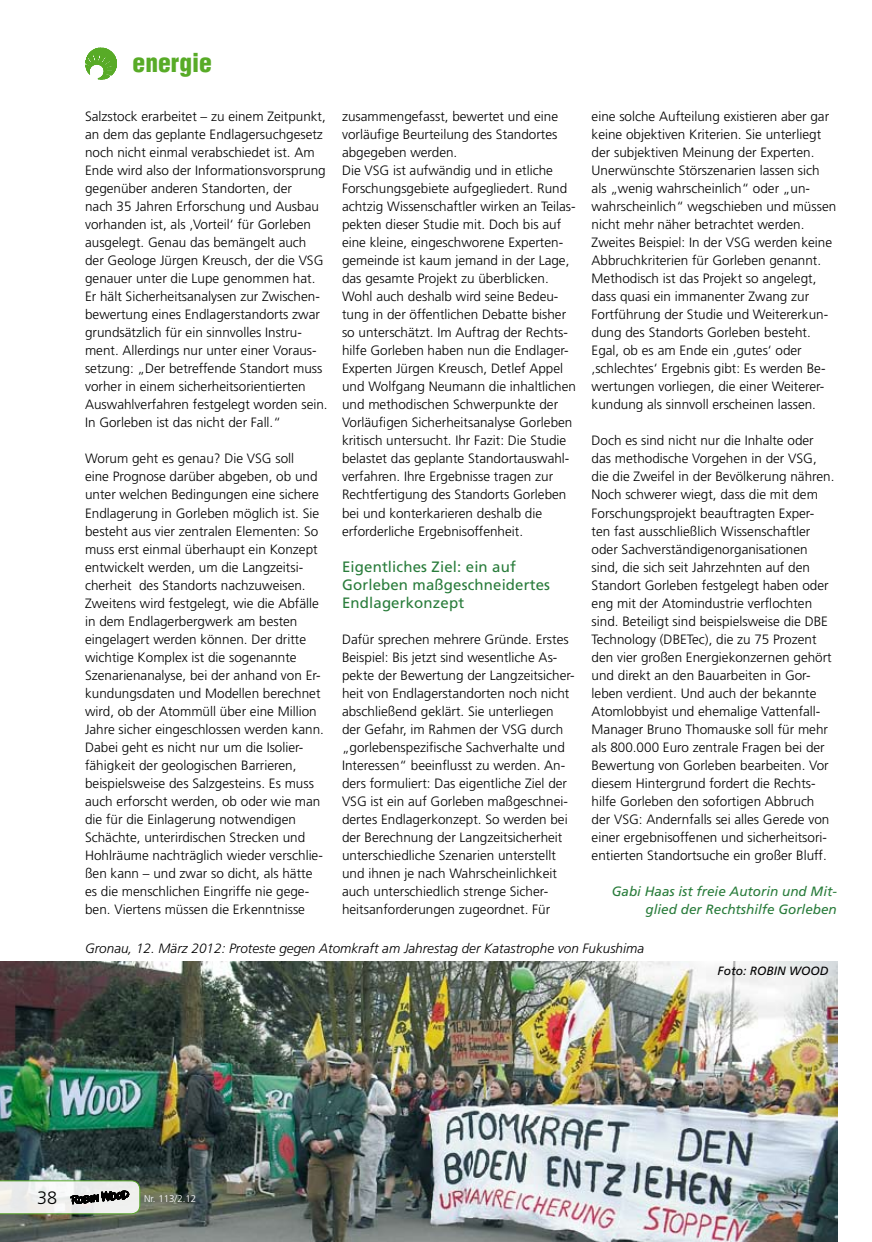
<style>
.page{position:relative;width:872px;height:1242px;background:#fff}
.page>*{position:absolute;margin:0;border:0;box-sizing:border-box;transform-origin:0 0}
.t1{font:900 condensed 25.5px "Helvetica";color:#58ab27}
.t2{font:300 18px "Frutiger LT";color:#000}
.t3{font:15px/18px "Frutiger LT";letter-spacing:.01em;color:#297c3b}
.t4{font:300 13.5px/18px "Frutiger LT";color:#000}
.t5{font:italic 300 13.5px "Frutiger LT";color:#000}
.t6{font:italic 13.5px/18px "Frutiger LT";color:#297c3b;text-align:right}
.t7{font:italic 12px "Frutiger LT";color:#000}
.t8{font:300 9.75px "Frutiger LT";color:#fff}
</style>
<div class="page">
<img style="left:0;top:961px;width:838px;height:281px">
<svg style="left:86px;top:48px;width:31px;height:32px"></svg>
<svg style="left:0;top:1180px;width:140px;height:34px"></svg>
<h1 class="t1" style="left:133px;top:46px;width:81px">energie</h1>
<p class="t4" style="left:591px;top:108px;width:246px">eine solche Aufteilung existieren aber gar keine objektiven Kriterien. Sie unterliegt der subjektiven Meinung der Experten.<br>Unerwünschte Störszenarien lassen sich als „wenig wahrscheinlich“ oder „un&shy;wahrscheinlich“ wegschieben und müssen nicht mehr näher betrachtet werden.<br>Zweites Beispiel: In der VSG werden keine Abbruchkriterien für Gorleben genannt.<br>Methodisch ist das Projekt so angelegt, dass quasi ein immanenter Zwang zur Fortführung der Studie und Weitererkun&shy;dung des Standorts Gorleben besteht.<br>Egal, ob es am Ende ein ‚gutes‘ oder ‚schlechtes‘ Ergebnis gibt: Es werden Be&shy;wertungen vorliegen, die einer Weiterer&shy;kundung als sinnvoll erscheinen lassen.</p>
<p class="t4" style="left:591px;top:432px;width:244px">Doch es sind nicht nur die Inhalte oder das methodische Vorgehen in der VSG, die die Zweifel in der Bevölkerung nähren.<br>Noch schwerer wiegt, dass die mit dem Forschungsprojekt beauftragten Exper&shy;ten fast ausschließlich Wissenschaftler oder Sachverständigenorganisationen sind, die sich seit Jahrzehnten auf den Standort Gorleben festgelegt haben oder eng mit der Atomindustrie verflochten sind. Beteiligt sind beispielsweise die DBE Technology (DBETec), die zu 75 Prozent den vier großen Energiekonzernen gehört und direkt an den Bauarbeiten in Gor&shy;leben verdient. Und auch der bekannte Atomlobbyist und ehemalige Vattenfall-Manager Bruno Thomauske soll für mehr als 800.000 Euro zentrale Fragen bei der Bewertung von Gorleben bearbeiten. Vor diesem Hintergrund fordert die Rechts&shy;hilfe Gorleben den sofortigen Abbruch der VSG: Andernfalls sei alles Gerede von einer ergebnisoffenen und sicherheitsori&shy;entierten Standortsuche ein großer Bluff.</p>
<p class="t6" style="left:612px;top:882px;width:227px">Gabi Haas ist freie Autorin und Mit&shy;glied der Rechtshilfe Gorleben</p>
<p class="t5" style="left:85px;top:940px;width:560px">Gronau, 12. März 2012: Proteste gegen Atomkraft am Jahrestag der Katastrophe von Fukushima</p>
<p class="t7" style="left:717px;top:964px;width:112px">Foto: ROBIN WOOD</p>
<p class="t4" style="left:342px;top:108px;width:235px">zusammengefasst, bewertet und eine vorläufige Beurteilung des Standortes abgegeben werden.<br>Die VSG ist aufwändig und in etliche Forschungsgebiete aufgegliedert. Rund achtzig Wissenschaftler wirken an Teilas&shy;pekten dieser Studie mit. Doch bis auf eine kleine, eingeschworene Experten&shy;gemeinde ist kaum jemand in der Lage, das gesamte Projekt zu überblicken.<br>Wohl auch deshalb wird seine Bedeu&shy;tung in der öffentlichen Debatte bisher so unterschätzt. Im Auftrag der Rechts&shy;hilfe Gorleben haben nun die Endlager-Experten Jürgen Kreusch, Detlef Appel und Wolfgang Neumann die inhaltlichen und methodischen Schwerpunkte der Vorläufigen Sicherheitsanalyse Gorleben kritisch untersucht. Ihr Fazit: Die Studie belastet das geplante Standortauswahl&shy;verfahren. Ihre Ergebnisse tragen zur Rechtfertigung des Standorts Gorleben bei und konterkarieren deshalb die erforderliche Ergebnisoffenheit.</p>
<p class="t3" style="left:342px;top:557px;width:209px">Eigentliches Ziel: ein auf<br>Gorleben maßgeschneidertes<br>Endlagerkonzept</p>
<p class="t4" style="left:342px;top:630px;width:234px">Dafür sprechen mehrere Gründe. Erstes Beispiel: Bis jetzt sind wesentliche As&shy;pekte der Bewertung der Langzeitsicher&shy;heit von Endlagerstandorten noch nicht abschließend geklärt. Sie unterliegen der Gefahr, im Rahmen der VSG durch „gorlebenspezifische Sachverhalte und Interessen“ beeinflusst zu werden. An&shy;ders formuliert: Das eigentliche Ziel der VSG ist ein auf Gorleben maßgeschnei&shy;dertes Endlagerkonzept. So werden bei der Berechnung der Langzeitsicherheit unterschiedliche Szenarien unterstellt und ihnen je nach Wahrscheinlichkeit auch unterschiedlich strenge Sicher&shy;heitsanforderungen zugeordnet. Für</p>
<p class="t4" style="left:85px;top:108px;width:244px">Salzstock erarbeitet – zu einem Zeitpunkt, an dem das geplante Endlagersuchgesetz noch nicht einmal verabschiedet ist. Am Ende wird also der Informationsvorsprung gegenüber anderen Standorten, der<br>nach 35 Jahren Erforschung und Ausbau vorhanden ist, als ‚Vorteil‘ für Gorleben ausgelegt. Genau das bemängelt auch der Geologe Jürgen Kreusch, der die VSG genauer unter die Lupe genommen hat.<br>Er hält Sicherheitsanalysen zur Zwischen&shy;bewertung eines Endlagerstandorts zwar grundsätzlich für ein sinnvolles Instru&shy;ment. Allerdings nur unter einer Voraus&shy;setzung: „Der betreffende Standort muss vorher in einem sicherheitsorientierten Auswahlverfahren festgelegt worden sein.<br>In Gorleben ist das nicht der Fall.“</p>
<p class="t4" style="left:85px;top:450px;width:240px">Worum geht es genau? Die VSG soll<br>eine Prognose darüber abgeben, ob und unter welchen Bedingungen eine sichere Endlagerung in Gorleben möglich ist. Sie besteht aus vier zentralen Elementen: So muss erst einmal überhaupt ein Konzept entwickelt werden, um die Langzeitsi&shy;cherheit des Standorts nachzuweisen.<br>Zweitens wird festgelegt, wie die Abfälle in dem Endlagerbergwerk am besten eingelagert werden können. Der dritte wichtige Komplex ist die sogenannte Szenarienanalyse, bei der anhand von Er&shy;kundungsdaten und Modellen berechnet wird, ob der Atommüll über eine Million Jahre sicher eingeschlossen werden kann.<br>Dabei geht es nicht nur um die Isolier&shy;fähigkeit der geologischen Barrieren, beispielsweise des Salzgesteins. Es muss auch erforscht werden, ob oder wie man die für die Einlagerung notwendigen Schächte, unterirdischen Strecken und Hohlräume nachträglich wieder verschlie&shy;ßen kann – und zwar so dicht, als hätte es die menschlichen Eingriffe nie gege&shy;ben. Viertens müssen die Erkenntnisse</p>
<h2 class="t2" style="left:37px;top:1187px;width:22px">38</h2>
<p class="t8" style="left:144px;top:1193px;width:54px">Nr. 113/2.12</p>
</div>
